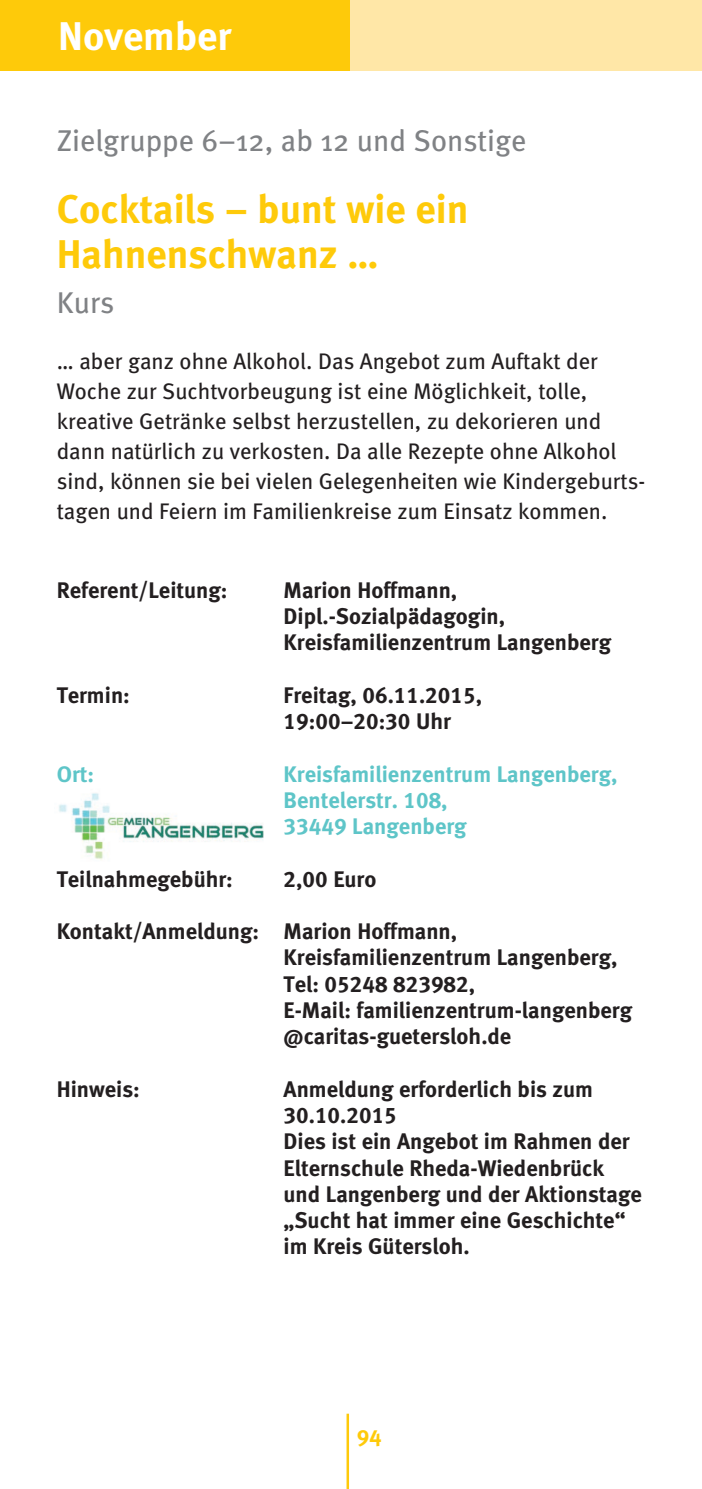
<style>
.page{position:relative;width:702px;height:1489px;background:#fff}
.page>*{position:absolute;margin:0;border:0;box-sizing:border-box;transform-origin:0 0}
.t1{font:700 40px/45px "Meta";color:#feca0a}
.t2{font:700 40px "Meta";color:#fff}
.t3{font:30px "Meta";color:#808285}
.t4{font:22.5px/26.2px "Meta Bold LF";color:#231f20}
.t5{font:22.5px/30px "Meta";color:#231f20}
.t6{font:22.5px/26.2px "Meta Bold LF";color:#5ec5c8}
.t7{font:700 22.5px "Meta";color:#feca0a}
</style>
<div class="page">
<div style="left:0;top:0;width:702px;height:71px;background:#ffe7a7"></div>
<div style="left:0;top:0;width:350px;height:71px;background:#feca0a"></div>
<hr style="left:346px;top:1413px;width:3px;height:75px;background:#feca0a">
<img style="left:59px;top:793px;width:205px;height:67px">
<h1 class="t2" style="left:58px;top:12px;width:174px">November</h1>
<h2 class="t3" style="left:57px;top:123px;width:471px">Zielgruppe 6–12, ab 12 und Sonstige</h2>
<h1 class="t1" style="left:57px;top:186px;width:413px">Cocktails – bunt wie ein<br>Hahnenschwanz …</h1>
<h2 class="t3" style="left:57px;top:284px;width:59px">Kurs</h2>
<p class="t5" style="left:57px;top:346px;width:590px">… aber ganz ohne Alkohol. Das Angebot zum Auftakt der Woche zur Suchtvorbeugung ist eine Möglichkeit, tolle, kreative Getränke selbst herzustellen, zu dekorieren und dann natürlich zu verkosten. Da alle Rezepte ohne Alkohol sind, können sie bei vielen Gelegenheiten wie Kindergeburts&shy;tagen und Feiern im Familienkreise zum Einsatz kommen.</p>
<p class="t4" style="left:57px;top:576px;width:172px">Referent/Leitung:</p>
<p class="t4" style="left:283px;top:576px;width:329px">Marion Hoffmann,<br>Dipl.-Sozialpädagogin,<br>Kreisfamilienzentrum Langenberg</p>
<p class="t4" style="left:57px;top:681px;width:75px">Termin:</p>
<p class="t4" style="left:283px;top:681px;width:200px">Freitag, 06.11.2015,<br>19:00–20:30 Uhr</p>
<p class="t6" style="left:57px;top:760px;width:39px">Ort:</p>
<p class="t6" style="left:283px;top:760px;width:335px">Kreisfamilienzentrum Langenberg,<br>Bentelerstr. 108,<br>33449 Langenberg</p>
<p class="t4" style="left:57px;top:865px;width:178px">Teilnahmegebühr:</p>
<p class="t4" style="left:283px;top:865px;width:94px">2,00 Euro</p>
<p class="t4" style="left:283px;top:917px;width:350px;text-indent:-227px">Kontakt/Anmeldung: Marion Hoffmann,<br>Kreisfamilienzentrum Langenberg,<br>Tel: 05248 823982,<br>E-Mail: familienzentrum-langenberg @caritas-guetersloh.de</p>
<p class="t4" style="left:57px;top:1075px;width:85px">Hinweis:</p>
<p class="t4" style="left:283px;top:1075px;width:360px">Anmeldung erforderlich bis zum<br>30.10.2015<br>Dies ist ein Angebot im Rahmen der<br>Elternschule Rheda-Wiedenbrück und Langenberg und der Aktionstage „Sucht hat immer eine Geschichte“ im Kreis Gütersloh.</p>
<p class="t7" style="left:357px;top:1420px;width:26px">94</p>
</div>
